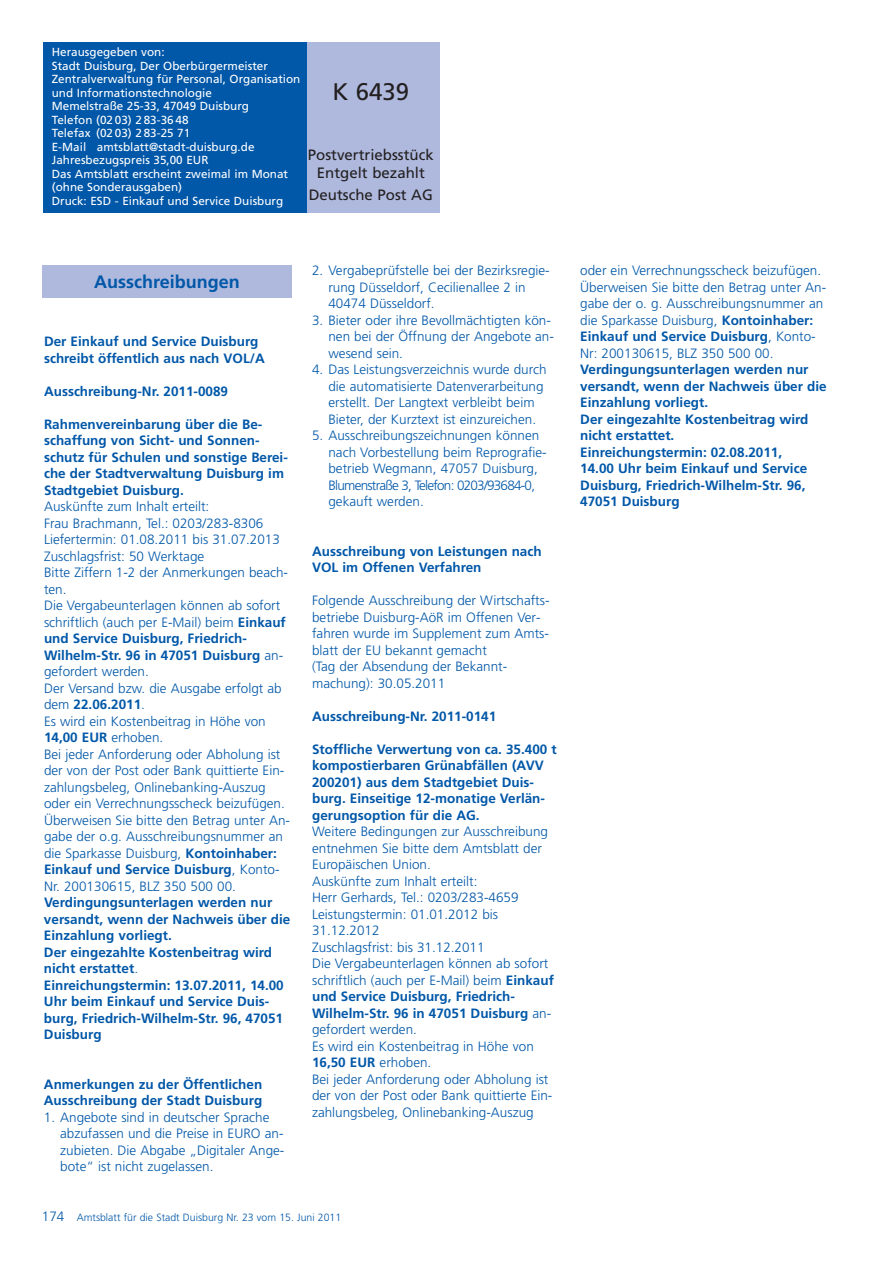
<style>
.page{position:relative;width:893px;height:1263px;background:#fff}
.page>*{position:absolute;margin:0;border:0;box-sizing:border-box;transform-origin:0 0}
.t1{font:24px "Frutiger";color:#231f20}
.t2{font:700 18px "Frutiger";color:#0157a8}
.t3{font:15px/18px "Frutiger";color:#231f20;text-align:center}
.t4{font:300 13.5px/16.5px "Frutiger";color:#0157a8}
.t5{font:700 13.5px/16.5px "Frutiger";color:#0157a8}
.t6{font:11.7px/13.5px "Frutiger";color:#fff}
.t7{font:11.25px/13.5px "Frutiger";color:#fff}
.t8{font:300 10.5px "Frutiger";color:#0157a8}
.s1{font-weight:700}
.s2{font-weight:300}
.s3{font-size:13.5px}
</style>
<div class="page">
<div style="left:302px;top:43px;width:137px;height:170px;background:#aeb9dd"></div>
<div style="left:43px;top:43px;width:263px;height:170px;background:#0157a8"></div>
<div style="left:43px;top:265px;width:249px;height:33px;background:#aeb9dd"></div>
<p class="t6" style="left:52px;top:47px;width:250px">Herausgegeben von:<br>Stadt Duisburg, Der Oberbürgermeister Zentralverwaltung für Personal, Organisation und Informationstechnologie<br>Memelstraße 25-33, 47049 Duisburg<br>Telefon (02 03) 2 83-36 48<br>Telefax (02 03) 2 83-25 71<br>E-Mail amtsblatt@stadt-duisburg.de Jahresbezugspreis 35,00 EUR<br>Das Amtsblatt erscheint zweimal im Monat (ohne Sonderausgaben)<br>Druck: ESD - Einkauf und Service Duisburg</p>
<p class="t7" style="left:52px;top:47px;width:241px">Herausgegeben von:<br>Stadt Duisburg, Der Oberbürgermeister<br>Zentralverwaltung für Personal, Organisation und Informationstechnologie<br>Memelstraße 25-33, 47049 Duisburg<br>Telefon (02 03) 2 83-36 48<br>Telefax (02 03) 2 83-2571<br>E-Mail</p>
<p class="t7" style="left:52px;top:141px;width:229px;text-indent:50px">amtsblatt@stadt-duisburg.de<br>Jahresbezugspreis 35,00 EUR<br>Das Amtsblatt erscheint zweimal im Monat (ohne Sonderausgaben)<br>Druck: Stadt Duisburg</p>
<h1 class="t1" style="left:333px;top:82px;width:78px">K 6439</h1>
<p class="t3" style="left:308px;top:147px;width:127px">Postvertriebsstück<br>Entgelt bezahlt</p>
<p class="t3" style="left:309px;top:187px;width:126px">Deutsche Post AG</p>
<h2 class="t2" style="left:94px;top:274px;width:147px">Ausschreibungen</h2>
<p class="t5" style="left:44px;top:334px;width:222px">Der Einkauf und Service Duisburg schreibt öffentlich aus nach VOL/A</p>
<p class="t5" style="left:44px;top:384px;width:186px">Ausschreibung-Nr. 2011-0089</p>
<p class="t5" style="left:44px;top:417px;width:245px">Rahmenvereinbarung über die Be&shy;schaffung von Sicht- und Sonnen&shy;schutz für Schulen und sonstige Berei&shy;che der Stadtverwaltung Duisburg im Stadtgebiet Duisburg.</p>
<p class="t4" style="left:44px;top:499px;width:247px">Auskünfte zum Inhalt erteilt:<br>Frau Brachmann, Tel.: 0203/283-8306<br>Liefertermin: 01.08.2011 bis 31.07.2013<br>Zuschlagsfrist: 50 Werktage<br>Bitte Ziffern 1-2 der Anmerkungen beach&shy;ten.<br>Die Vergabeunterlagen können ab sofort schriftlich (auch per E-Mail) beim <span class="s1">Einkauf und Service Duisburg, Friedrich-Wilhelm-Str. 96 in 47051 Duisburg</span> an&shy;gefordert werden.<br>Der Versand bzw. die Ausgabe erfolgt ab dem <span class="s1">22.06.2011</span>.<br>Es wird ein Kostenbeitrag in Höhe von <span class="s1">14,00 EUR</span> erhoben.<br>Bei jeder Anforderung oder Abholung ist der von der Post oder Bank quittierte Ein&shy;zahlungsbeleg, Onlinebanking-Auszug oder ein Verrechnungsscheck beizufügen.<br>Überweisen Sie bitte den Betrag unter An&shy;gabe der o.g. Ausschreibungsnummer an die Sparkasse Duisburg, <span class="s1">Kontoinhaber:<br>Einkauf und Service Duisburg</span>, Konto-Nr. 200130615, BLZ 350 500 00.</p>
<p class="t5" style="left:44px;top:895px;width:248px">Verdingungsunterlagen werden nur versandt, wenn der Nachweis über die<br>Einzahlung vorliegt.<br>Der eingezahlte Kostenbeitrag wird nicht erstattet<span class="s2">.<br></span>Einreichungstermin: 13.07.2011, 14.00<br>Uhr beim Einkauf und Service Duis&shy;burg, Friedrich-Wilhelm-Str. 96, 47051<br>Duisburg</p>
<p class="t5" style="left:44px;top:1077px;width:220px">Anmerkungen zu der Öffentlichen<br>Ausschreibung der Stadt Duisburg</p>
<p class="t4" style="left:60px;top:1110px;width:226px;text-indent:-16px">1. Angebote sind in deutscher Sprache abzufassen und die Preise in EURO an&shy;zubieten. Die Abgabe „Digitaler Ange&shy;bote“ ist nicht zugelassen.</p>
<p class="t4" style="left:328px;top:263px;width:223px;text-indent:-16px">2. Vergabeprüfstelle bei der Bezirksregie&shy;rung Düsseldorf, Cecilienallee 2 in<br>40474 Düsseldorf.</p>
<p class="t4" style="left:328px;top:313px;width:227px;text-indent:-16px">3. Bieter oder ihre Bevollmächtigten kön&shy;nen bei der Öffnung der Angebote an&shy;wesend sein.</p>
<p class="t4" style="left:328px;top:362px;width:220px;text-indent:-16px">4. Das Leistungsverzeichnis wurde durch die automatisierte Datenverarbeitung erstellt. Der Langtext verbleibt beim Bieter, der Kurztext ist einzureichen.</p>
<p class="t4" style="left:328px;top:428px;width:220px;text-indent:-16px">5. Ausschreibungszeichnungen können nach Vorbestellung beim Reprografie&shy;betrieb Wegmann, 47057 Duisburg, Blumenstraße 3, Telefon: 0203/93684-0, gekauft werden.</p>
<p class="t5" style="left:312px;top:544px;width:231px">Ausschreibung von Leistungen nach<br>VOL im Offenen Verfahren</p>
<p class="t4" style="left:312px;top:593px;width:239px">Folgende Ausschreibung der Wirtschafts&shy;betriebe Duisburg-AöR im Offenen Ver&shy;fahren wurde im Supplement zum Amts&shy;blatt der EU bekannt gemacht<br>(Tag der Absendung der Bekannt&shy;machung): 30.05.2011</p>
<p class="t5" style="left:312px;top:709px;width:186px">Ausschreibung-Nr. 2011-0141</p>
<p class="t5" style="left:312px;top:742px;width:246px">Stoffliche Verwertung von ca. 35.400 t kompostierbaren Grünabfällen (AVV 200201) aus dem Stadtgebiet Duis&shy;burg. Einseitige 12-monatige Verlän&shy;gerungsoption für die AG.</p>
<p class="t4" style="left:312px;top:824px;width:243px">Weitere Bedingungen zur Ausschreibung entnehmen Sie bitte dem Amtsblatt der Europäischen Union.<br>Auskünfte zum Inhalt erteilt:<br>Herr Gerhards, Tel.: 0203/283-4659<br>Leistungstermin: 01.01.2012 bis 31.12.2012<br>Zuschlagsfrist: bis 31.12.2011<br>Die Vergabeunterlagen können ab sofort schriftlich (auch per E-Mail) beim <span class="s1">Einkauf und Service Duisburg, Friedrich-Wilhelm-Str. 96 in 47051 Duisburg</span> an&shy;gefordert werden.<br>Es wird ein Kostenbeitrag in Höhe von <span class="s1">16,50 EUR</span> erhoben.<br>Bei jeder Anforderung oder Abholung ist der von der Post oder Bank quittierte Ein&shy;zahlungsbeleg, Onlinebanking-Auszug</p>
<p class="t8" style="left:42px;top:1213px;width:301px"><span class="s3">174</span> Amtsblatt für die Stadt Duisburg Nr. 23 vom 15. Juni 2011</p>
<p class="t4" style="left:580px;top:263px;width:247px">oder ein Verrechnungsscheck beizufügen.<br>Überweisen Sie bitte den Betrag unter An&shy;gabe der o. g. Ausschreibungsnummer an die Sparkasse Duisburg, <span class="s1">Kontoinhaber:<br>Einkauf und Service Duisburg</span>, Konto-Nr: 200130615, BLZ 350 500 00.</p>
<p class="t5" style="left:580px;top:362px;width:248px">Verdingungsunterlagen werden nur versandt, wenn der Nachweis über die<br>Einzahlung vorliegt.<br>Der eingezahlte Kostenbeitrag wird nicht erstattet.<br>Einreichungstermin: 02.08.2011,<br>14.00 Uhr beim Einkauf und Service<br>Duisburg, Friedrich-Wilhelm-Str. 96,<br>47051 Duisburg</p>
</div>
